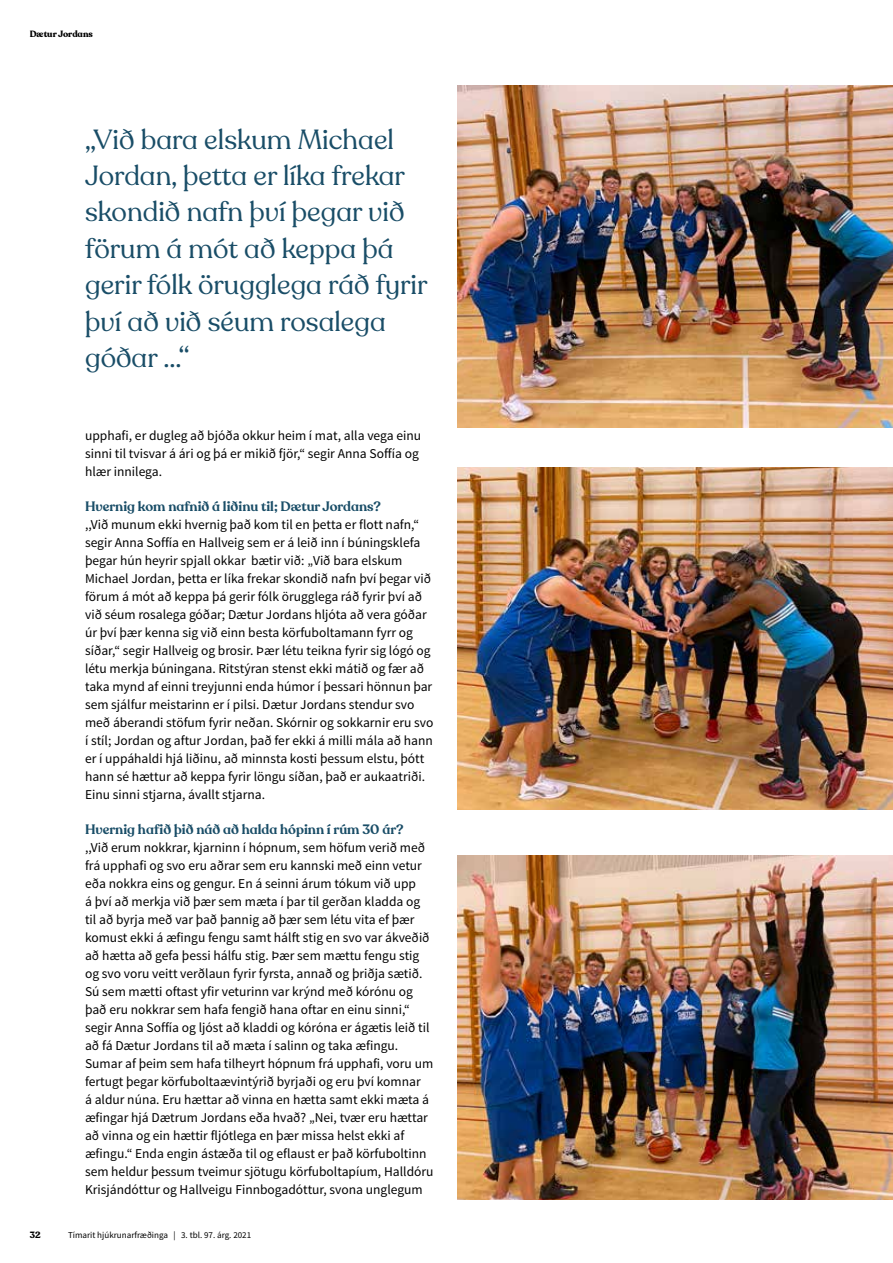
<style>
.page{position:relative;width:893px;height:1263px;background:#fff}
.page>*{position:absolute;margin:0;border:0;box-sizing:border-box;transform-origin:0 0}
.t1{font:27.3px/36.5px "Recoleta Alt";color:#194d67}
.t2{font:13.5px/18px "Source Sans Pro";color:#000}
.t3{font:600 13.5px "Recoleta Alt";color:#194d67}
.t4{font:9px "Source Sans Pro";color:#000}
.t5{font:700 9px "Recoleta Alt";color:#000}
</style>
<div class="page">
<img style="left:457px;top:85px;width:436px;height:342px">
<img style="left:457px;top:468px;width:436px;height:341px">
<img style="left:457px;top:855px;width:436px;height:344px">
<p class="t5" style="left:30px;top:29px;width:65px">Dætur Jordans</p>
<h1 class="t1" style="left:85px;top:121px;width:344px">„Við bara elskum Michael<br>Jordan, þetta er líka frekar skondið nafn því þegar við förum á mót að keppa þá gerir fólk örugglega ráð fyrir því að við séum rosalega góðar ...“</h1>
<p class="t2" style="left:85px;top:426px;width:338px">upphafi, er dugleg að bjóða okkur heim í mat, alla vega einu sinni til tvisvar á ári og þá er mikið fjör,“ segir Anna Soffía og hlær innilega.</p>
<p class="t3" style="left:85px;top:498px;width:297px">Hvernig kom nafnið á liðinu til; Dætur Jordans?</p>
<p class="t2" style="left:85px;top:516px;width:350px">,,Við munum ekki hvernig það kom til en þetta er flott nafn,“ segir Anna Soffía en Hallveig sem er á leið inn í búningsklefa þegar hún heyrir spjall okkar bætir við: „Við bara elskum Michael Jordan, þetta er líka frekar skondið nafn því þegar við förum á mót að keppa þá gerir fólk örugglega ráð fyrir því að við séum rosalega góðar; Dætur Jordans hljóta að vera góðar úr því þær kenna sig við einn besta körfuboltamann fyrr og síðar,“ segir Hallveig og brosir. Þær létu teikna fyrir sig lógó og létu merkja búningana. Ritstýran stenst ekki mátið og fær að taka mynd af einni treyjunni enda húmor í þessari hönnun þar sem sjálfur meistarinn er í pilsi. Dætur Jordans stendur svo með áberandi stöfum fyrir neðan. Skórnir og sokkarnir eru svo í stíl; Jordan og aftur Jordan, það fer ekki á milli mála að hann er í uppáhaldi hjá liðinu, að minnsta kosti þessum elstu, þótt hann sé hættur að keppa fyrir löngu síðan, það er aukaatriði.<br>Einu sinni stjarna, ávallt stjarna.</p>
<p class="t3" style="left:85px;top:821px;width:320px">Hvernig hafið þið náð að halda hópinn í rúm 30 ár?</p>
<p class="t2" style="left:85px;top:839px;width:350px">,,Við erum nokkrar, kjarninn í hópnum, sem höfum verið með frá upphafi og svo eru aðrar sem eru kannski með einn vetur eða nokkra eins og gengur. En á seinni árum tókum við upp<br>á því að merkja við þær sem mæta í þar til gerðan kladda og til að byrja með var það þannig að þær sem létu vita ef þær komust ekki á æfingu fengu samt hálft stig en svo var ákveðið að hætta að gefa þessi hálfu stig. Þær sem mættu fengu stig og svo voru veitt verðlaun fyrir fyrsta, annað og þriðja sætið.<br>Sú sem mætti oftast yfir veturinn var krýnd með kórónu og það eru nokkrar sem hafa fengið hana oftar en einu sinni,“ segir Anna Soffía og ljóst að kladdi og kóróna er ágætis leið til að fá Dætur Jordans til að mæta í salinn og taka æfingu.<br>Sumar af þeim sem hafa tilheyrt hópnum frá upphafi, voru um fertugt þegar körfuboltaævintýrið byrjaði og eru því komnar<br>á aldur núna. Eru hættar að vinna en hætta samt ekki mæta á æfingar hjá Dætrum Jordans eða hvað? „Nei, tvær eru hættar að vinna og ein hættir fljótlega en þær missa helst ekki af æfingu.“ Enda engin ástæða til og eflaust er það körfuboltinn sem heldur þessum tveimur sjötugu körfuboltapíum, Halldóru Krisjándóttur og Hallveigu Finnbogadóttur, svona unglegum</p>
<p class="t5" style="left:30px;top:1229px;width:12px">32</p>
<p class="t4" style="left:68px;top:1229px;width:185px">Tímarit hjúkrunarfræðinga | 3. tbl. 97. árg. 2021</p>
</div>
